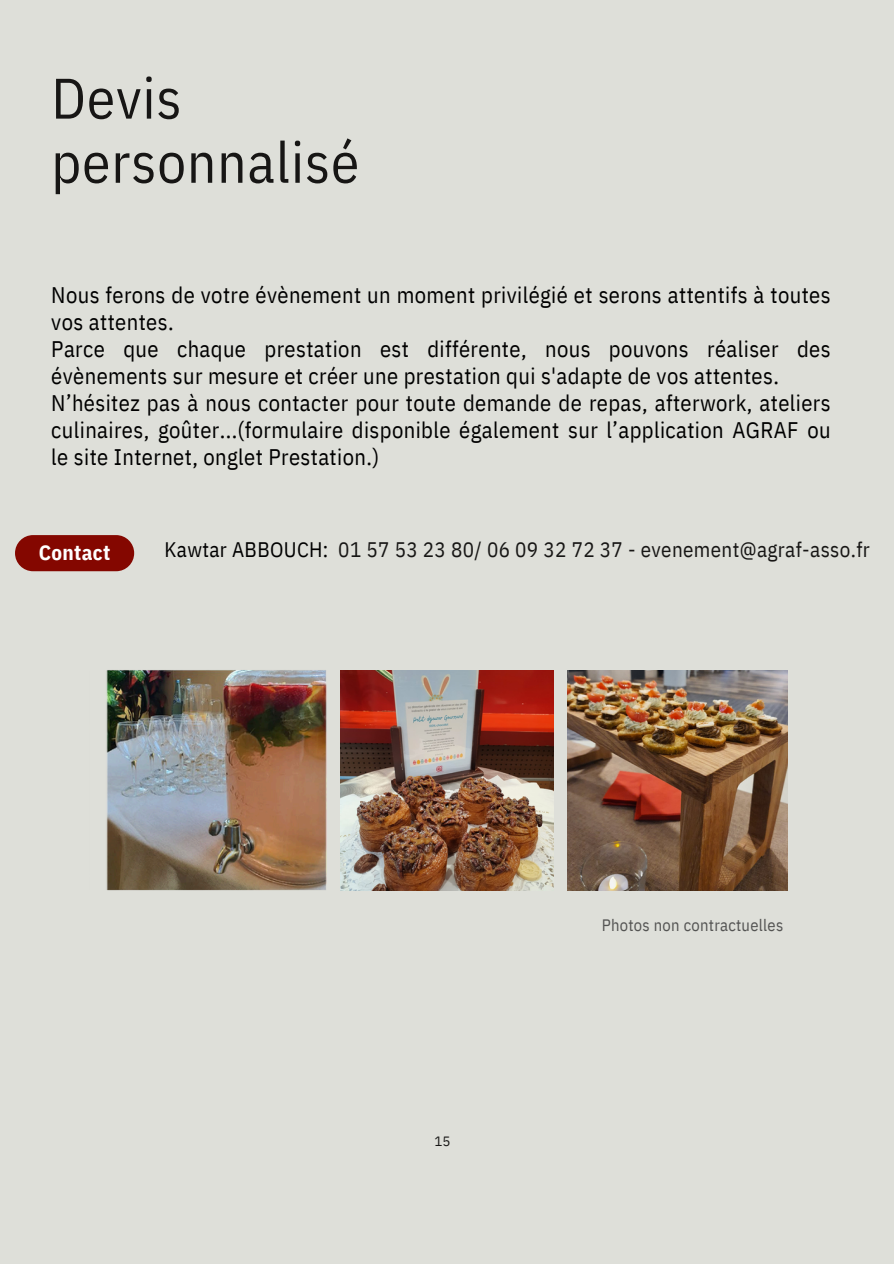
<style>
.page{position:relative;width:894px;height:1264px;background:#fff}
.page>*{position:absolute;margin:0;border:0;box-sizing:border-box;transform-origin:0 0}
.t1{font:57px/64.2px "IBM Plex Sans Cond";letter-spacing:.015em;color:#171615}
.t2{font:22.5px/27px "IBM Plex Sans Cond";letter-spacing:.015em;color:#000}
.t3{font:21px "IBM Plex Sans Cond";letter-spacing:.015em;color:#171615}
.t4{font:700 21px "IBM Plex Sans Cond";letter-spacing:.015em;color:#fff}
.t5{font:16.5px "IBM Plex Sans Cond";letter-spacing:.015em;color:#545453}
.t6{font:13.35px "IBM Plex Sans";color:#171615}
.s1{color:#000}
</style>
<div class="page">
<div style="left:0;top:0;width:893px;height:1263px;background:#dedfd9"></div>
<div style="left:15px;top:535px;width:119px;height:36px;background:#840700;border-radius:18px"></div>
<img style="left:106px;top:670px;width:221px;height:221px">
<img style="left:340px;top:670px;width:213px;height:220px">
<img style="left:567px;top:670px;width:220px;height:220px">
<p class="t1" style="left:51px;top:65px;width:309px">Devis personnalisé</p>
<p class="t2" style="left:51px;top:281px;width:780px">Nous ferons de votre évènement un moment privilégié et serons attentifs à toutes vos attentes.<br>Parce que chaque prestation est différente, nous pouvons réaliser des évènements sur mesure et créer une prestation qui s'adapte de vos attentes.<br>N’hésitez pas à nous contacter pour toute demande de repas, afterwork, ateliers culinaires, goûter...(formulaire disponible également sur l’application AGRAF ou le site Internet, onglet Prestation.)</p>
<p class="t4" style="left:39px;top:538px;width:73px">Contact</p>
<p class="t3" style="left:164px;top:535px;width:706px"><span class="s1">Kawtar ABBOUCH:</span> 01 57 53 23 80/ 06 09 32 72 37 - evenement@agraf-asso.fr</p>
<h1 class="t6" style="left:434px;top:1132px;width:18px">15</h1>
<p class="t5" style="left:601px;top:913px;width:183px">Photos non contractuelles</p>
</div>
